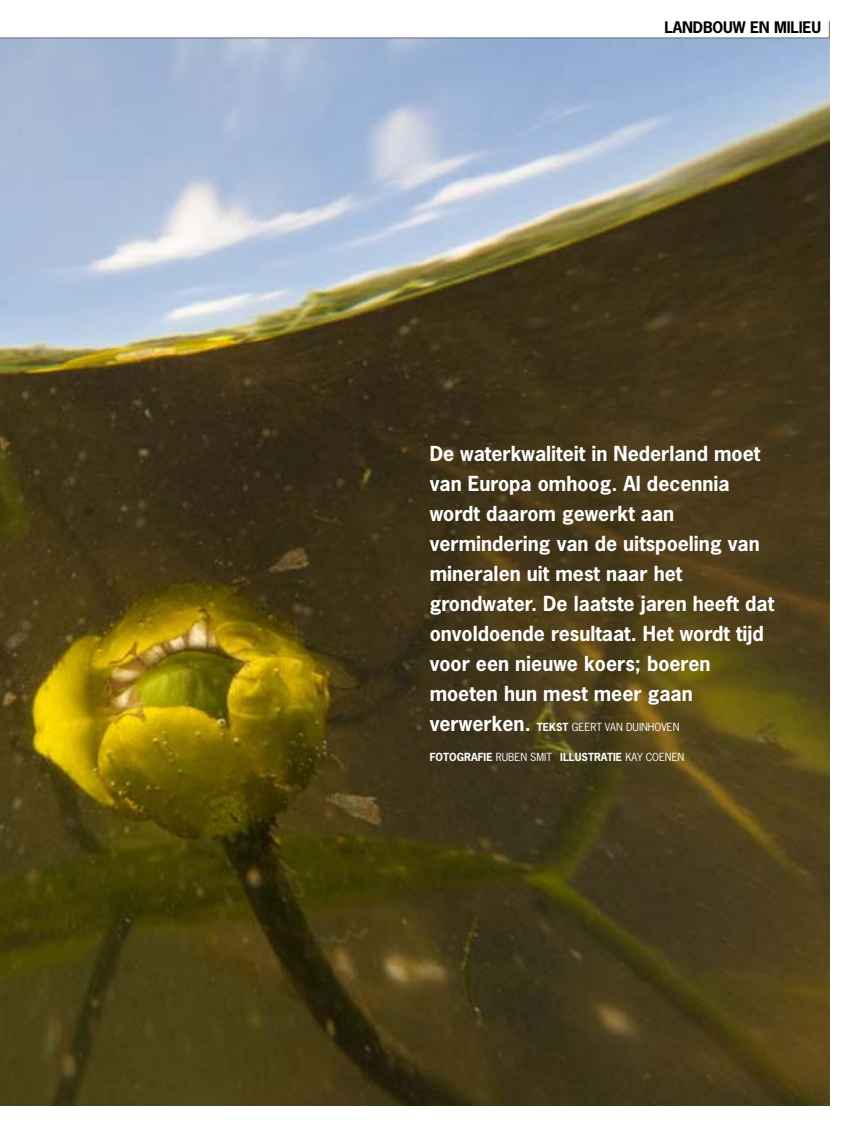
<style>
.page{position:relative;width:851px;height:1127px;background:#fff}
.page>*{position:absolute;margin:0;border:0;box-sizing:border-box;transform-origin:0 0}
.t1{font:700 19.5px/30px "News Gothic Std";color:#fff}
.t2{font:700 15px "News Gothic Std";letter-spacing:-.01em;color:#000}
.t3{font:700 10.5px "News Gothic Std";color:#fff}
.t4{font:10.5px "News Gothic Std";color:#fff}
.s1{font-weight:700;font-size:19.5px}
.s2{font-weight:700}
.s3{font-weight:400}
</style>
<div class="page">
<img style="left:0;top:39px;width:829px;height:1067px">
<svg style="left:0;top:21px;width:830px;height:18px"></svg>
<p class="t2" style="left:664px;top:17px;width:158px">LANDBOUW EN MILIEU</p>
<p class="t1" style="left:429px;top:438px;width:346px">De waterkwaliteit in Nederland moet van Europa omhoog. Al decennia wordt daarom gewerkt aan vermindering van de uitspoeling van mineralen uit mest naar het grondwater. De laatste jaren heeft dat onvoldoende resultaat. Het wordt tijd voor een nieuwe koers; boeren moeten hun mest meer gaan</p>
<p class="t4" style="left:429px;top:720px;width:251px"><span class="s1">verwerken.</span> <span class="s2">TEKST</span> GEERT VAN DUINHOVEN</p>
<p class="t3" style="left:429px;top:750px;width:256px">FOTOGRAFIE <span class="s3">RUBEN SMIT</span> ILLUSTRATIE <span class="s3">KAY COENEN</span></p>
</div>
